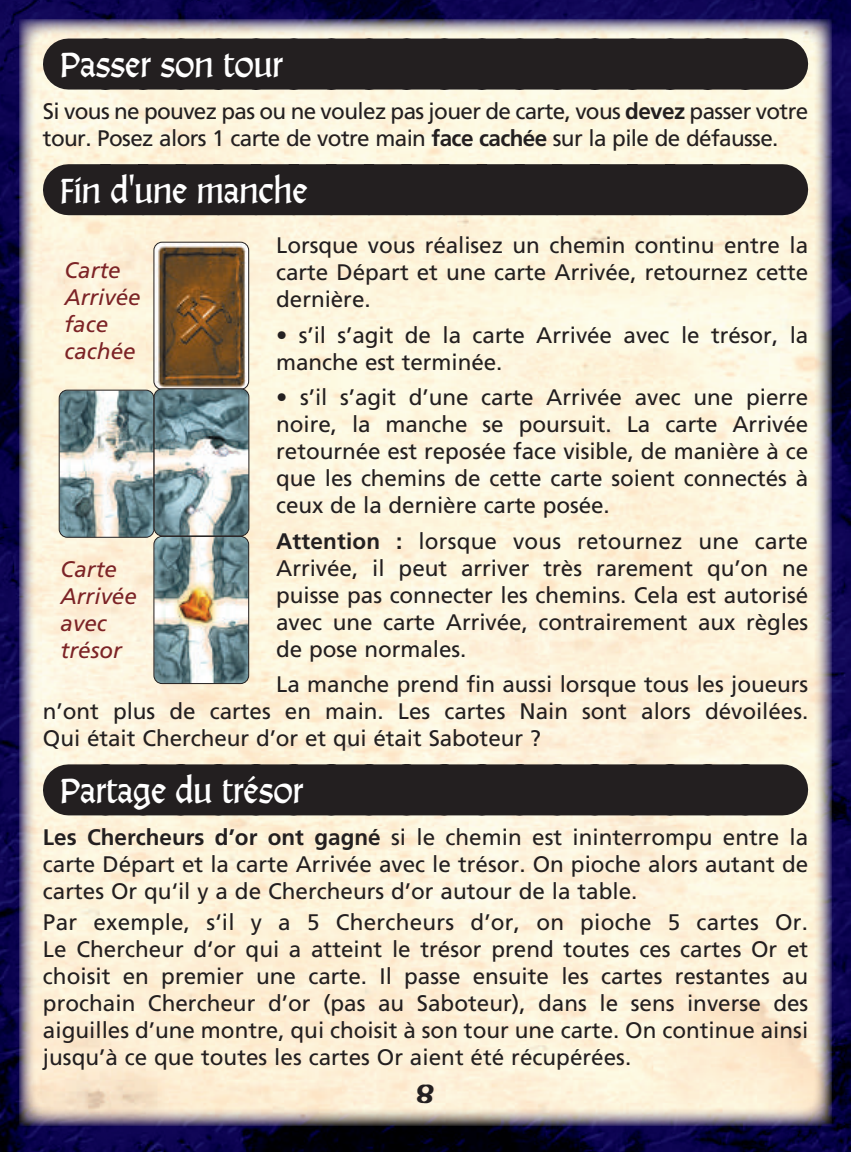
<style>
.page{position:relative;width:851px;height:1152px;background:#fff}
.page>*{position:absolute;margin:0;border:0;box-sizing:border-box;transform-origin:0 0}
.t1{font:36px "Alexander Quill";color:#fff}
.t2{font:24px "American Uncial Bold AMIGO";color:#231f20}
.t3{font:22.5px/27px "Frutiger LT Std";letter-spacing:-.005em;color:#231f20;text-align:justify}
.t4{font:22.5px/27px "Frutiger LT Std";letter-spacing:-.03em;color:#231f20}
.t5{font:italic 22.5px/27px "Frutiger LT Std";color:#7c2326}
.s1{font-weight:700}
</style>
<div class="page">
<img style="left:0;top:0;width:851px;height:1152px">
<img style="left:19px;top:20px;width:813px;height:1106px">
<div style="left:68px;top:39px;width:715px;height:51px;background:#231f20"></div>
<div style="left:68px;top:164px;width:715px;height:51px;background:#231f20"></div>
<div style="left:68px;top:764px;width:715px;height:51px;background:#231f20"></div>
<img style="left:59px;top:390px;width:95px;height:147px">
<div style="left:59px;top:390px;width:95px;height:148px;border:1px solid #231f20;border-radius:8px"></div>
<img style="left:154px;top:242px;width:95px;height:442px">
<div style="left:154px;top:242px;width:95px;height:148px;border:1px solid #231f20;border-radius:8px"></div>
<div style="left:154px;top:536px;width:95px;height:148px;border:1px solid #231f20;border-radius:8px"></div>
<div style="left:154px;top:389px;width:95px;height:147px;border:1px solid #231f20;border-radius:8px"></div>
<svg style="left:0;top:1145px;width:2px;height:7px"></svg>
<svg style="left:849px;top:1145px;width:2px;height:7px"></svg>
<h1 class="t1" style="left:60px;top:41px;width:225px">Passer son tour</h1>
<p class="t4" style="left:43px;top:98px;width:767px">Si vous ne pouvez pas ou ne voulez pas jouer de carte, vous <span class="s1">devez</span> passer votre tour. Posez alors 1 carte de votre main <span class="s1">face cachée</span> sur la pile de défausse.</p>
<h1 class="t1" style="left:60px;top:166px;width:249px">Fin d'une manche</h1>
<p class="t3" style="left:276px;top:232px;width:534px">Lorsque vous réalisez un chemin continu entre la carte Départ et une carte Arrivée, retournez cette dernière.</p>
<p class="t3" style="left:276px;top:322px;width:534px">• s’il s’agit de la carte Arrivée avec le trésor, la manche est terminée.</p>
<p class="t3" style="left:276px;top:384px;width:534px">• s’il s’agit d’une carte Arrivée avec une pierre noire, la manche se poursuit. La carte Arrivée retournée est reposée face visible, de manière à ce que les chemins de cette carte soient connectés à ceux de la dernière carte posée.</p>
<p class="t3" style="left:276px;top:528px;width:534px"><span class="s1">Attention :</span> lorsque vous retournez une carte Arrivée, il peut arriver très rarement qu’on ne puisse pas connecter les chemins. Cela est autorisé avec une carte Arrivée, contrairement aux règles de pose normales.</p>
<p class="t3" style="left:43px;top:671px;width:767px;text-indent:233px">La manche prend fin aussi lorsque tous les joueurs n’ont plus de cartes en main. Les cartes Nain sont alors dévoilées.<br>Qui était Chercheur d’or et qui était Saboteur ?</p>
<h1 class="t1" style="left:60px;top:766px;width:245px">Partage du trésor</h1>
<p class="t3" style="left:43px;top:824px;width:767px"><span class="s1">Les Chercheurs d’or ont gagné</span> si le chemin est ininterrompu entre la carte Départ et la carte Arrivée avec le trésor. On pioche alors autant de cartes Or qu‘il y a de Chercheurs d’or autour de la table.</p>
<p class="t3" style="left:43px;top:909px;width:767px">Par exemple, s‘il y a 5 Chercheurs d’or, on pioche 5 cartes Or.<br>Le Chercheur d‘or qui a atteint le trésor prend toutes ces cartes Or et choisit en premier une carte. Il passe ensuite les cartes restantes au prochain Chercheur d’or (pas au Saboteur), dans le sens inverse des aiguilles d’une montre, qui choisit à son tour une carte. On continue ainsi jusqu’à ce que toutes les cartes Or aient été récupérées.</p>
<p class="t5" style="left:64px;top:256px;width:78px">Carte<br>Arrivée face cachée</p>
<p class="t5" style="left:61px;top:556px;width:78px">Carte<br>Arrivée avec trésor</p>
<p class="t2" style="left:416px;top:1078px;width:21px">8</p>
</div>
